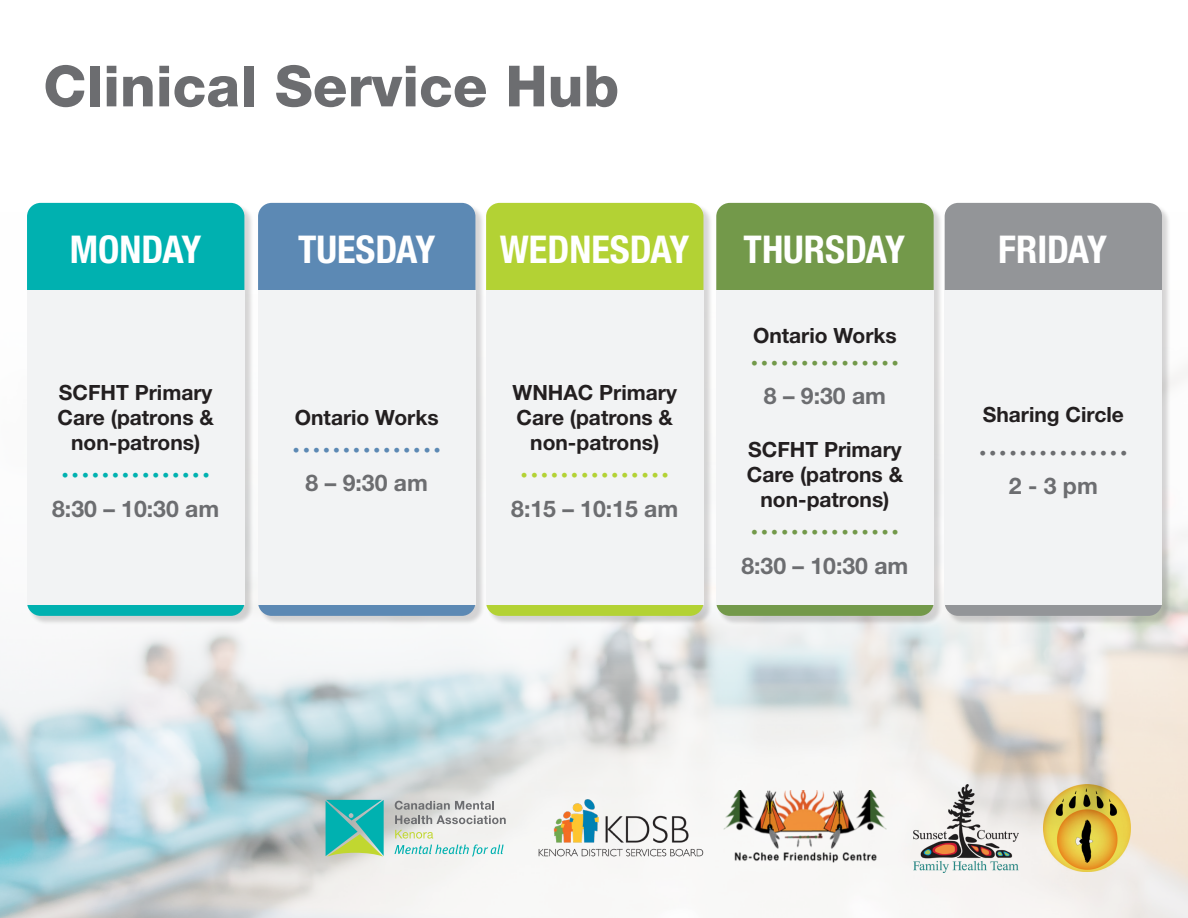
<style>
.page{position:relative;width:1188px;height:918px;background:#fff}
.page>*{position:absolute;margin:0;border:0;box-sizing:border-box;transform-origin:0 0}
.t1{font:800 56.85px "Helvetica Neue LT Std";color:#6c6d70}
.t2{font:700 condensed 38.4px "Helvetica Neue LT Std";color:#fff}
.t3{font:700 22.95px "Helvetica Neue LT Std";color:#6c6d70}
.t4{font:700 21px/25.2px "Helvetica Neue LT Std";color:#231f20;text-align:center}
.t5{font:100 condensed 13.65px "Helvetica Neue LT Std";color:#73994a}
.t6{font:100 condensed 13.65px "Helvetica Neue LT Std";color:#00b1b0}
.t7{font:100 condensed 13.65px "Helvetica Neue LT Std";color:#5c89b4}
.t8{font:100 condensed 13.65px "Helvetica Neue LT Std";color:#6c6d70}
.t9{font:100 condensed 13.65px "Helvetica Neue LT Std";color:#b3d234}
</style>
<div class="page">
<img style="left:0;top:202px;width:1188px;height:716px">
<div style="left:28px;top:204px;width:225px;height:421px;background:#231f20;opacity:.18"></div>
<div style="left:27px;top:203px;width:217px;height:413px;background:#00b1b0;border-radius:14px"></div>
<div style="left:259px;top:204px;width:225px;height:421px;background:#231f20;opacity:.18"></div>
<div style="left:258px;top:203px;width:217px;height:413px;background:#5c89b4;border-radius:14px"></div>
<div style="left:487px;top:204px;width:226px;height:421px;background:#231f20;opacity:.18"></div>
<div style="left:486px;top:203px;width:217px;height:413px;background:#b3d234;border-radius:14px"></div>
<div style="left:717px;top:204px;width:226px;height:421px;background:#231f20;opacity:.18"></div>
<div style="left:716px;top:203px;width:218px;height:413px;background:#73994a;border-radius:14px"></div>
<div style="left:946px;top:204px;width:225px;height:421px;background:#231f20;opacity:.18"></div>
<div style="left:945px;top:203px;width:217px;height:413px;background:#939598;border-radius:14px"></div>
<div style="left:27px;top:290px;width:217px;height:315px;background:#f2f3f4"></div>
<div style="left:258px;top:290px;width:217px;height:315px;background:#f2f3f4"></div>
<div style="left:716px;top:290px;width:218px;height:315px;background:#f2f3f4"></div>
<div style="left:945px;top:290px;width:217px;height:315px;background:#f2f3f4"></div>
<div style="left:486px;top:290px;width:217px;height:315px;background:#f2f3f4"></div>
<svg style="left:395px;top:801px;width:111px;height:23px;background:#bebfbe"></svg>
<svg style="left:394px;top:830px;width:110px;height:27px"></svg>
<svg style="left:326px;top:800px;width:58px;height:56px;background:#3eb99f"></svg>
<img style="left:1043px;top:785px;width:87px;height:87px">
<img style="left:913px;top:784px;width:105px;height:88px">
<img style="left:723px;top:790px;width:165px;height:76px">
<img style="left:538px;top:797px;width:165px;height:62px">
<p class="t1" style="left:43px;top:52px;width:578px">Clinical Service Hub</p>
<p class="t2" style="left:70px;top:226px;width:133px">MONDAY</p>
<p class="t2" style="left:298px;top:226px;width:139px">TUESDAY</p>
<p class="t2" style="left:500px;top:226px;width:191px">WEDNESDAY</p>
<p class="t2" style="left:744px;top:226px;width:163px">THURSDAY</p>
<p class="t2" style="left:998px;top:226px;width:110px">FRIDAY</p>
<p class="t4" style="left:58px;top:379px;width:158px">SCFHT Primary<br>Care (patrons &amp; non-patrons)</p>
<p class="t6" style="left:62px;top:468px;width:149px">• • • • • • • • • • • • • • •</p>
<p class="t3" style="left:52px;top:494px;width:169px">8:30 – 10:30 am</p>
<p class="t4" style="left:295px;top:404px;width:145px">Ontario Works</p>
<p class="t7" style="left:293px;top:443px;width:149px">• • • • • • • • • • • • • • •</p>
<p class="t3" style="left:306px;top:469px;width:124px">8 – 9:30 am</p>
<p class="t4" style="left:513px;top:379px;width:166px">WNHAC Primary<br>Care (patrons &amp; non-patrons)</p>
<p class="t9" style="left:521px;top:468px;width:149px">• • • • • • • • • • • • • • •</p>
<p class="t3" style="left:511px;top:494px;width:169px">8:15 – 10:15 am</p>
<p class="t4" style="left:753px;top:322px;width:145px">Ontario Works</p>
<p class="t5" style="left:751px;top:355px;width:149px">• • • • • • • • • • • • • • •</p>
<p class="t3" style="left:764px;top:382px;width:124px">8 – 9:30 am</p>
<p class="t4" style="left:747px;top:436px;width:158px">SCFHT Primary<br>Care (patrons &amp; non-patrons)</p>
<p class="t5" style="left:751px;top:525px;width:149px">• • • • • • • • • • • • • • •</p>
<p class="t3" style="left:741px;top:551px;width:169px">8:30 – 10:30 am</p>
<p class="t4" style="left:983px;top:401px;width:143px">Sharing Circle</p>
<p class="t8" style="left:980px;top:446px;width:149px">• • • • • • • • • • • • • • •</p>
<p class="t3" style="left:1009px;top:472px;width:91px">2 - 3 pm</p>
</div>
